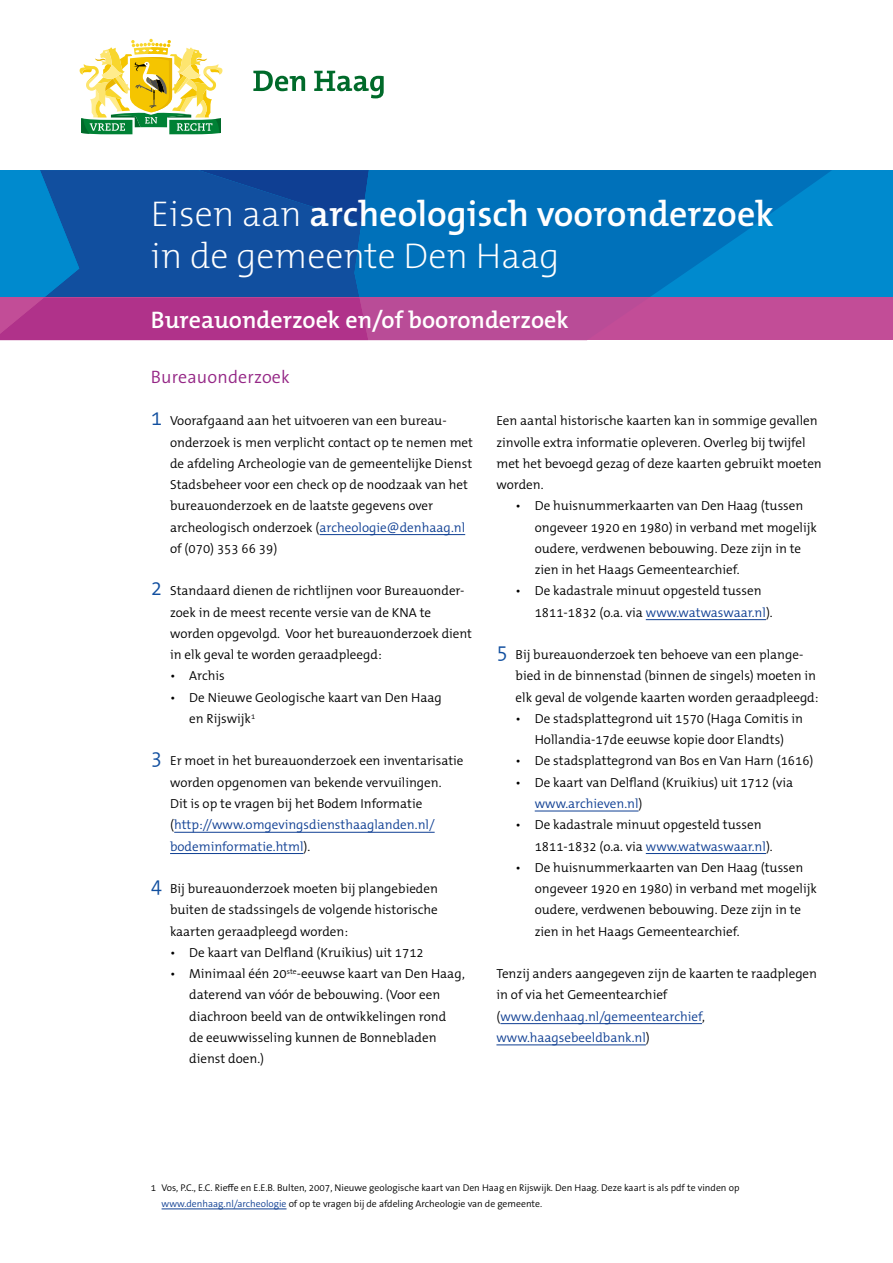
<style>
.page{position:relative;width:893px;height:1263px;background:#fff}
.page>*{position:absolute;margin:0;border:0;box-sizing:border-box;transform-origin:0 0}
._1_DH_-_Kop_24{font:200 36px/42.5px "The Mix B W2";color:#fff}
._2_DH_-_Subkop_nivea{font:600 24px "The Mix B W6";color:#fff}
._2_DH_-_Subkop_nivea-2{font:300 18px "The Sans B W4";letter-spacing:.01em;color:#952786}
._4_DH_-_Broodtekst{font:300 13.2px/21.3px "The Mix B W4";color:#000}
.t1{font:300 9.75px/15.9px "The Sans B W4";color:#000}
.s1{font-family:"The Mix B W6";font-weight:600}
.s2{font-size:21px;color:#114f9f}
.s3{color:#0f3f93}
</style>
<div class="page">
<svg style="left:253px;top:71px;width:131px;height:27px"></svg>
<svg style="left:79px;top:39px;width:144px;height:95px"></svg>
<div style="left:0;top:170px;width:893px;height:149px;background:#008ace"></div>
<svg style="left:727px;top:170px;width:105px;height:128px"></svg>
<div style="left:0;top:298px;width:893px;height:42px;background:#c24d97"></div>
<svg style="left:0;top:170px;width:727px;height:170px"></svg>
<hr style="left:320px;top:534px;width:145px;height:1px;background:#0f3f93">
<hr style="left:174px;top:832px;width:261px;height:1px;background:#0f3f93">
<hr style="left:170px;top:853px;width:133px;height:1px;background:#0f3f93">
<hr style="left:646px;top:619px;width:120px;height:1px;background:#0f3f93">
<hr style="left:535px;top:811px;width:104px;height:1px;background:#0f3f93">
<hr style="left:646px;top:853px;width:120px;height:1px;background:#0f3f93">
<hr style="left:500px;top:1023px;width:202px;height:1px;background:#0f3f93">
<hr style="left:496px;top:1045px;width:150px;height:1px;background:#0f3f93">
<hr style="left:162px;top:1208px;width:125px;height:1px;background:#0f3f93">
<h1 class="_1_DH_-_Kop_24" style="left:151px;top:193px;width:624px">Eisen aan <span class="s1">archeologisch vooronderzoek </span>in de gemeente Den Haag</h1>
<p class="_2_DH_-_Subkop_nivea" style="left:151px;top:304px;width:419px">Bureauonderzoek en/of booronderzoek</p>
<p class="_2_DH_-_Subkop_nivea-2" style="left:151px;top:365px;width:140px">Bureauonderzoek</p>
<p class="_4_DH_-_Broodtekst" style="left:170px;top:410px;width:304px;text-indent:-19px"><span class="s2">1</span> Voorafgaand aan het uitvoeren van een bureau&shy;onderzoek is men verplicht contact op te nemen met de afdeling Archeologie van de gemeentelijke Dienst Stadsbeheer voor een check op de noodzaak van het bureauonderzoek en de laatste gegevens over archeologisch onderzoek (<span class="s3">archeologie@denhaag.nl </span>of (070) 353 66 39)</p>
<p class="_4_DH_-_Broodtekst" style="left:170px;top:580px;width:303px;text-indent:-19px"><span class="s2">2</span> Standaard dienen de richtlijnen voor Bureauonder&shy;zoek in de meest recente versie van de KNA te worden opgevolgd. Voor het bureauonderzoek dient in elk geval te worden geraadpleegd:</p>
<p class="_4_DH_-_Broodtekst" style="left:170px;top:665px;width:56px">• Archis</p>
<p class="_4_DH_-_Broodtekst" style="left:189px;top:687px;width:254px;text-indent:-19px">• De Nieuwe Geologische kaart van Den Haag en Rijswijk<sup>1</sup></p>
<p class="_4_DH_-_Broodtekst" style="left:170px;top:750px;width:295px;text-indent:-19px"><span class="s2">3</span> Er moet in het bureauonderzoek een inventarisatie worden opgenomen van bekende vervuilingen.<br>Dit is op te vragen bij het Bodem Informatie (<span class="s3">http://www.omgevingsdiensthaaglanden.nl/ bodeminformatie.html</span>).</p>
<p class="_4_DH_-_Broodtekst" style="left:170px;top:878px;width:269px;text-align:justify;text-indent:-19px"><span class="s2">4</span> Bij bureauonderzoek moeten bij plangebieden buiten de stadssingels de volgende historische kaarten geraadpleegd worden:</p>
<p class="_4_DH_-_Broodtekst" style="left:170px;top:942px;width:255px">• De kaart van Delfland (Kruikius) uit 1712</p>
<p class="_4_DH_-_Broodtekst" style="left:189px;top:963px;width:277px;text-indent:-19px">• Minimaal één 20<sup>ste</sup>-eeuwse kaart van Den Haag, daterend van vóór de bebouwing. (Voor een diachroon beeld van de ontwikkelingen rond<br>de eeuwwisseling kunnen de Bonnebladen dienst doen.)</p>
<p class="_4_DH_-_Broodtekst" style="left:496px;top:410px;width:327px">Een aantal historische kaarten kan in sommige gevallen zinvolle extra informatie opleveren. Overleg bij twijfel met het bevoegd gezag of deze kaarten gebruikt moeten worden.</p>
<p class="_4_DH_-_Broodtekst" style="left:535px;top:495px;width:284px;text-indent:-19px">• De huisnummerkaarten van Den Haag (tussen ongeveer 1920 en 1980) in verband met mogelijk oudere, verdwenen bebouwing. Deze zijn in te zien in het Haags Gemeentearchief.</p>
<p class="_4_DH_-_Broodtekst" style="left:535px;top:580px;width:240px;text-indent:-19px">• De kadastrale minuut opgesteld tussen<br>1811-1832 (o.a. via <span class="s3">www.watwaswaar.nl</span>).</p>
<p class="_4_DH_-_Broodtekst" style="left:516px;top:644px;width:304px;text-indent:-19px"><span class="s2">5</span> Bij bureauonderzoek ten behoeve van een plange&shy;bied in de binnenstad (binnen de singels) moeten in elk geval de volgende kaarten worden geraadpleegd:</p>
<p class="_4_DH_-_Broodtekst" style="left:516px;top:708px;width:289px;text-align:center">• De stadsplattegrond uit 1570 (Haga Comitis in<br>Hollandia-17de eeuwse kopie door Elandts)</p>
<p class="_4_DH_-_Broodtekst" style="left:516px;top:750px;width:299px">• De stadsplattegrond van Bos en Van Harn (1616)</p>
<p class="_4_DH_-_Broodtekst" style="left:535px;top:772px;width:260px;text-indent:-19px">• De kaart van Delfland (Kruikius) uit 1712 (via <span class="s3">www.archieven.nl</span>)</p>
<p class="_4_DH_-_Broodtekst" style="left:535px;top:814px;width:240px;text-indent:-19px">• De kadastrale minuut opgesteld tussen<br>1811-1832 (o.a. via <span class="s3">www.watwaswaar.nl</span>).</p>
<p class="_4_DH_-_Broodtekst" style="left:535px;top:857px;width:284px;text-indent:-19px">• De huisnummerkaarten van Den Haag (tussen ongeveer 1920 en 1980) in verband met mogelijk oudere, verdwenen bebouwing. Deze zijn in te zien in het Haags Gemeentearchief.</p>
<p class="_4_DH_-_Broodtekst" style="left:496px;top:963px;width:322px">Tenzij anders aangegeven zijn de kaarten te raadplegen in of via het Gemeentearchief (<span class="s3">www.denhaag.nl/gemeentearchief</span>, <span class="s3">www.haagsebeeldbank.nl</span>)</p>
<p class="t1" style="left:162px;top:1179px;width:579px;text-indent:-11px">1 Vos, P.C., E.C. Rieffe en E.E.B. Bulten, 2007, Nieuwe geologische kaart van Den Haag en Rijswijk. Den Haag. Deze kaart is als pdf te vinden op <span class="s3">www.denhaag.nl/archeologie</span> of op te vragen bij de afdeling Archeologie van de gemeente.</p>
</div>
